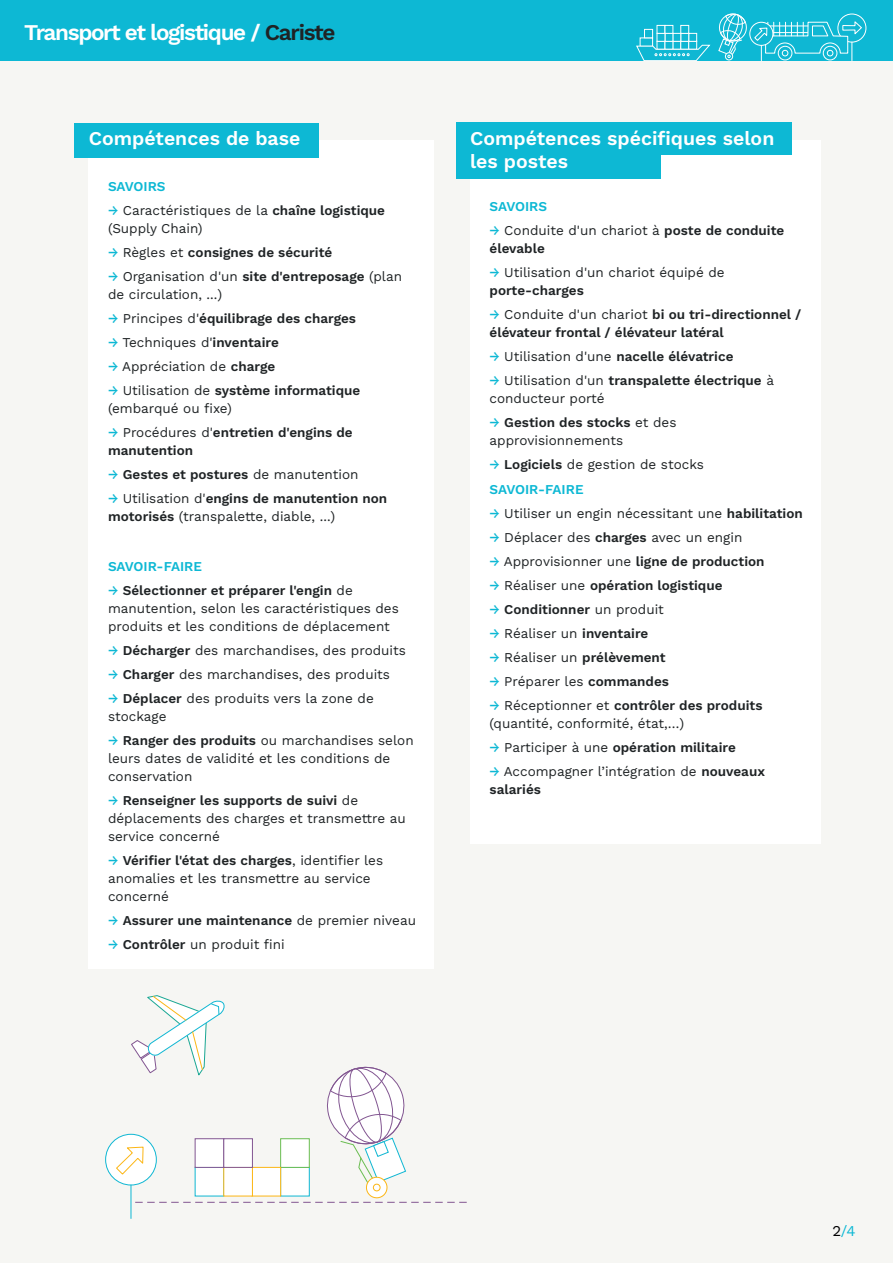
<style>
.page{position:relative;width:893px;height:1263px;background:#f6f6f3}
.page>*{position:absolute;margin:0;border:0;box-sizing:border-box;transform-origin:0 0}
.t1{font:600 22.5px "Work Sans";letter-spacing:-.06em;color:#fff}
.t2{font:600 19.5px/23.4px "Work Sans";color:#fff}
.t3{font:15px "Work Sans";color:#0db8d4}
.t4{font:13.5px/18px "Work Sans";color:#1f2325}
.t5{font:600 13.5px/18px "Work Sans";color:#1f2325}
.t6{font:600 13.5px "Work Sans";color:#0db8d4}
.s1{color:#1f2325}
.s2{font-weight:500;color:#0db8d4}
.s3{font-weight:600}
.s4{font-weight:400}
.s5{font-weight:600;color:#0db8d4}
.s6{color:#000001}
</style>
<div class="page">
<div style="left:470px;top:140px;width:351px;height:704px;background:#fff"></div>
<div style="left:89px;top:140px;width:345px;height:829px;background:#fff"></div>
<div style="left:74px;top:123px;width:244px;height:34px;background:#0db8d4"></div>
<div style="left:456px;top:122px;width:336px;height:33px;background:#0db8d4"></div>
<div style="left:456px;top:144px;width:204px;height:34px;background:#0db8d4"></div>
<div style="left:106px;top:1134px;width:50px;height:51px;background:#fff;border-radius:50%"></div>
<div style="left:105px;top:1134px;width:52px;height:51px;border:1px solid #0fb7d3;border-radius:50%"></div>
<svg style="left:116px;top:1146px;width:28px;height:29px"></svg>
<hr style="left:131px;top:1185px;width:1px;height:33px;background:#0fb7d3">
<div style="left:0;top:0;width:893px;height:61px;background:#0db8d4"></div>
<div style="left:837px;top:14px;width:29px;height:29px;border:1px solid #fff;border-radius:50%"></div>
<div style="left:640px;top:37px;width:13px;height:10px;background:#0fb7d3;border:1px solid #fff"></div>
<div style="left:680px;top:41px;width:9px;height:9px;background:#0fb7d3;border:1px solid #fff"></div>
<div style="left:688px;top:41px;width:9px;height:9px;background:#0fb7d3;border:1px solid #fff"></div>
<div style="left:688px;top:33px;width:9px;height:9px;background:#0fb7d3;border:1px solid #fff"></div>
<div style="left:680px;top:33px;width:9px;height:9px;background:#0fb7d3;border:1px solid #fff"></div>
<div style="left:672px;top:33px;width:9px;height:9px;background:#0fb7d3;border:1px solid #fff"></div>
<div style="left:680px;top:25px;width:9px;height:9px;background:#0fb7d3;border:1px solid #fff"></div>
<div style="left:664px;top:41px;width:9px;height:9px;background:#0fb7d3;border:1px solid #fff"></div>
<div style="left:664px;top:33px;width:9px;height:9px;background:#0fb7d3;border:1px solid #fff"></div>
<div style="left:656px;top:33px;width:9px;height:9px;background:#0fb7d3;border:1px solid #fff"></div>
<div style="left:656px;top:25px;width:9px;height:9px;background:#0fb7d3;border:1px solid #fff"></div>
<div style="left:664px;top:25px;width:9px;height:9px;background:#0fb7d3;border:1px solid #fff"></div>
<svg style="left:636px;top:44px;width:75px;height:17px"></svg>
<div style="left:644px;top:29px;width:9px;height:9px;background:#0fb7d3;border:1px solid #fff"></div>
<svg style="left:718px;top:13px;width:145px;height:48px"></svg>
<svg style="left:327px;top:1066px;width:79px;height:118px"></svg>
<svg style="left:366px;top:1177px;width:21px;height:21px"></svg>
<div style="left:366px;top:1176px;width:22px;height:23px;border:1px solid #fcb615;border-radius:50%"></div>
<div style="left:373px;top:1184px;width:7px;height:7px;background:#fff;border-radius:50%"></div>
<div style="left:373px;top:1183px;width:8px;height:8px;border:1px solid #fcb615;border-radius:50%"></div>
<svg style="left:131px;top:995px;width:94px;height:81px"></svg>
<svg style="left:135px;top:1202px;width:332px;height:1px"></svg>
<div style="left:280px;top:1167px;width:30px;height:29px;background:#fff;border:1px solid #0fb7d3"></div>
<div style="left:280px;top:1138px;width:30px;height:30px;background:#fff;border:1px solid #6abd51"></div>
<div style="left:195px;top:1167px;width:29px;height:29px;background:#fff"></div>
<div style="left:252px;top:1167px;width:29px;height:29px;background:#fff;border:1px solid #fcb615"></div>
<div style="left:223px;top:1167px;width:30px;height:29px;background:#fff;border:1px solid #fcb615"></div>
<div style="left:195px;top:1138px;width:29px;height:30px;background:#fff;border:1px solid #825691"></div>
<div style="left:223px;top:1138px;width:30px;height:30px;background:#fff;border:1px solid #825691"></div>
<h1 class="t1" style="left:24px;top:15px;width:313px">Transport et logistique / <span class="s1">Cariste</span></h1>
<h2 class="t2" style="left:89px;top:126px;width:213px">Compétences de base</h2>
<p class="t6" style="left:108px;top:176px;width:59px">SAVOIRS</p>
<p class="t4" style="left:108px;top:201px;width:279px"><span class="s2">→</span> Caractéristiques de la <span class="s3">chaîne logistique </span>(Supply Chain)</p>
<p class="t5" style="left:108px;top:243px;width:226px"><span class="s2">→</span> <span class="s4">Règles et</span> consignes de sécurité</p>
<p class="t4" style="left:108px;top:267px;width:296px"><span class="s2">→</span> Organisation d'un <span class="s3">site d'entreposage</span> (plan de circulation, ...)</p>
<p class="t5" style="left:108px;top:309px;width:250px"><span class="s2">→</span> <span class="s4">Principes d'</span>équilibrage des charges</p>
<p class="t4" style="left:108px;top:333px;width:172px"><span class="s2">→</span> Techniques d'<span class="s3">inventaire</span></p>
<p class="t4" style="left:108px;top:357px;width:169px"><span class="s2">→</span> Appréciation de <span class="s3">charge</span></p>
<p class="t4" style="left:108px;top:381px;width:254px"><span class="s2">→</span> Utilisation de <span class="s3">système informatique </span>(embarqué ou fixe)</p>
<p class="t5" style="left:108px;top:423px;width:246px"><span class="s2">→</span> <span class="s4">Procédures d'</span>entretien d'engins de manutention</p>
<p class="t5" style="left:108px;top:465px;width:252px"><span class="s2">→</span> Gestes et postures <span class="s4">de manutention</span></p>
<p class="t4" style="left:108px;top:489px;width:281px"><span class="s2">→</span> Utilisation d'<span class="s3">engins de manutention non motorisés</span> (transpalette, diable, ...)</p>
<p class="t6" style="left:108px;top:556px;width:95px">SAVOIR-FAIRE</p>
<p class="t4" style="left:108px;top:581px;width:292px"><span class="s2">→</span> <span class="s3">Sélectionner et préparer l'engin</span> de manutention, selon les caractéristiques des produits et les conditions de déplacement</p>
<p class="t4" style="left:108px;top:641px;width:299px"><span class="s2">→</span> <span class="s3">Décharger</span> des marchandises, des produits</p>
<p class="t4" style="left:108px;top:665px;width:284px"><span class="s2">→</span> <span class="s3">Charger</span> des marchandises, des produits</p>
<p class="t4" style="left:108px;top:689px;width:267px"><span class="s2">→</span> <span class="s3">Déplacer</span> des produits vers la zone de stockage</p>
<p class="t4" style="left:108px;top:731px;width:307px"><span class="s2">→</span> <span class="s3">Ranger des produits</span> ou marchandises selon leurs dates de validité et les conditions de conservation</p>
<p class="t4" style="left:108px;top:791px;width:299px"><span class="s2">→</span> <span class="s3">Renseigner les supports de suivi</span> de déplacements des charges et transmettre au service concerné</p>
<p class="t4" style="left:108px;top:851px;width:277px"><span class="s2">→</span> <span class="s3">Vérifier l'état des charges</span>, identifier les anomalies et les transmettre au service concerné</p>
<p class="t5" style="left:108px;top:911px;width:309px"><span class="s2">→</span> Assurer une maintenance <span class="s4">de premier niveau</span></p>
<p class="t4" style="left:108px;top:935px;width:178px"><span class="s2">→</span> <span class="s3">Contrôler</span> un produit fini</p>
<h2 class="t2" style="left:470px;top:126px;width:306px">Compétences spécifiques selon les postes</h2>
<p class="t6" style="left:490px;top:196px;width:59px">SAVOIRS</p>
<p class="t5" style="left:490px;top:221px;width:296px"><span class="s2">→</span> <span class="s4">Conduite d'un chariot à</span> poste de conduite élevable</p>
<p class="t4" style="left:490px;top:263px;width:237px"><span class="s2">→</span> Utilisation d'un chariot équipé de <span class="s3">porte-charges</span></p>
<p class="t5" style="left:490px;top:305px;width:313px"><span class="s2">→</span> <span class="s4">Conduite d'un chariot</span> bi ou tri-directionnel / élévateur frontal / élévateur latéral</p>
<p class="t5" style="left:490px;top:347px;width:245px"><span class="s2">→</span> <span class="s4">Utilisation d'une</span> nacelle élévatrice</p>
<p class="t4" style="left:490px;top:371px;width:286px"><span class="s2">→</span> Utilisation d'un <span class="s3">transpalette électrique</span> à conducteur porté</p>
<p class="t4" style="left:490px;top:413px;width:188px"><span class="s2">→</span> <span class="s3">Gestion des stocks</span> et des approvisionnements</p>
<p class="t4" style="left:490px;top:451px;width:216px;line-height:25.5px"><span class="s2">→</span> <span class="s3">Logiciels</span> de gestion de stocks<br><span class="s5">SAVOIR-FAIRE</span></p>
<p class="t4" style="left:490px;top:504px;width:315px"><span class="s2">→</span> Utiliser un engin nécessitant une <span class="s3">habilitation</span></p>
<p class="t4" style="left:490px;top:528px;width:254px"><span class="s2">→</span> Déplacer des <span class="s3">charges</span> avec un engin</p>
<p class="t4" style="left:490px;top:552px;width:277px"><span class="s2">→</span> Approvisionner une <span class="s3">ligne de production</span></p>
<p class="t5" style="left:490px;top:576px;width:234px"><span class="s2">→</span> <span class="s4">Réaliser une</span> opération logistique</p>
<p class="t5" style="left:490px;top:600px;width:176px"><span class="s2">→</span> Conditionner <span class="s4">un produit</span></p>
<p class="t4" style="left:490px;top:624px;width:160px"><span class="s2">→</span> Réaliser un <span class="s3">inventaire</span></p>
<p class="t5" style="left:490px;top:648px;width:178px"><span class="s2">→</span> <span class="s4">Réaliser un</span> prélèvement</p>
<p class="t4" style="left:490px;top:672px;width:181px"><span class="s2">→</span> Préparer les <span class="s3">commandes</span></p>
<p class="t4" style="left:490px;top:696px;width:274px"><span class="s2">→</span> Réceptionner et <span class="s3">contrôler des produits </span>(quantité, conformité, état,…)</p>
<p class="t5" style="left:490px;top:738px;width:248px"><span class="s2">→</span> <span class="s4">Participer à une</span> opération militaire</p>
<p class="t4" style="left:490px;top:762px;width:277px"><span class="s2">→</span> Accompagner l’intégration de <span class="s3">nouveaux salariés</span></p>
<p class="t3" style="left:833px;top:1220px;width:25px"><span class="s6">2</span>/4</p>
</div>
